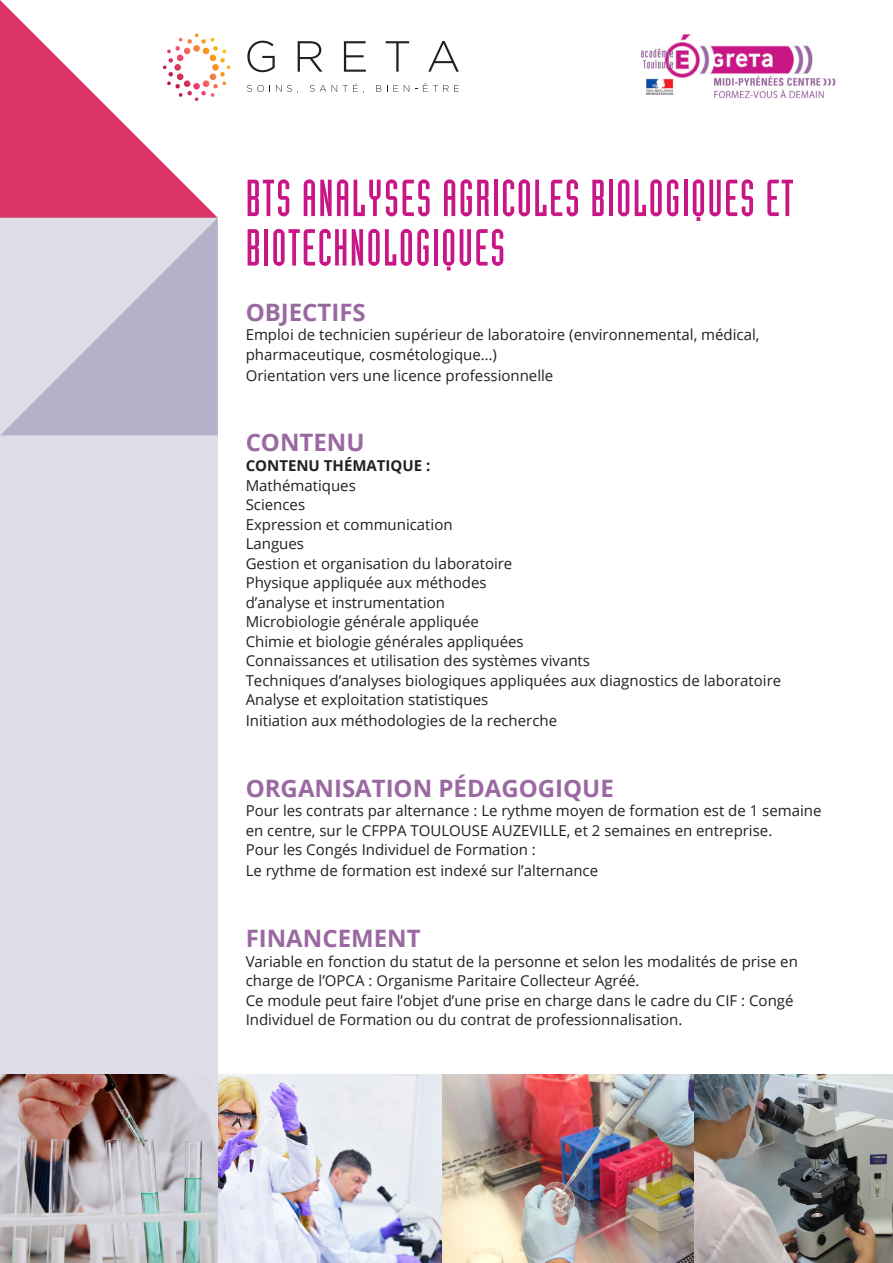
<style>
.page{position:relative;width:893px;height:1263px;background:#fff}
.page>*{position:absolute;margin:0;border:0;box-sizing:border-box;transform-origin:0 0}
.t1{font:51px/49.5px "Industria Solid";letter-spacing:.03em;color:#c91687}
.Texte_courant{font:700 24px "Open Sans";color:#9b69a2}
.Texte_courant-2{font:15px/19.5px "Open Sans";color:#231f20}
.Texte_courant-3{font:700 15px "Open Sans";color:#231f20}
</style>
<div class="page">
<img style="left:218px;top:1074px;width:675px;height:189px">
<svg style="left:0;top:435px;width:218px;height:828px;background:#d3cfd7"></svg>
<svg style="left:0;top:218px;width:218px;height:217px;background:#c9c8d8"></svg>
<svg style="left:0;top:0;width:218px;height:218px;fill:#da3566"></svg>
<svg style="left:163px;top:34px;width:67px;height:43px"></svg>
<svg style="left:247px;top:41px;width:28px;height:31px"></svg>
<svg style="left:298px;top:41px;width:24px;height:31px"></svg>
<svg style="left:344px;top:41px;width:22px;height:31px"></svg>
<svg style="left:386px;top:41px;width:23px;height:31px"></svg>
<svg style="left:428px;top:41px;width:31px;height:31px"></svg>
<svg style="left:247px;top:85px;width:17px;height:7px"></svg>
<svg style="left:276px;top:85px;width:22px;height:8px"></svg>
<svg style="left:310px;top:85px;width:16px;height:7px"></svg>
<svg style="left:332px;top:85px;width:5px;height:7px"></svg>
<svg style="left:343px;top:83px;width:21px;height:10px"></svg>
<svg style="left:376px;top:85px;width:5px;height:7px"></svg>
<svg style="left:387px;top:85px;width:11px;height:7px"></svg>
<svg style="left:404px;top:85px;width:5px;height:7px"></svg>
<svg style="left:423px;top:83px;width:36px;height:9px"></svg>
<img style="left:641px;top:34px;width:195px;height:65px">
<p class="t1" style="left:246px;top:173px;width:549px">BTS ANALYSES AGRICOLES BIOLOGIQUES ET<br>BIOTECHNOLOGIQUES</p>
<p class="Texte_courant" style="left:246px;top:295px;width:122px">OBJECTIFS</p>
<p class="Texte_courant-2" style="left:246px;top:325px;width:515px">Emploi de technicien supérieur de laboratoire (environnemental, médical, pharmaceutique, cosmétologique…)</p>
<p class="Texte_courant-2" style="left:246px;top:365px;width:309px">Orientation vers une licence professionnelle</p>
<p class="Texte_courant" style="left:246px;top:426px;width:120px">CONTENU</p>
<p class="Texte_courant-3" style="left:246px;top:455px;width:186px">CONTENU THÉMATIQUE :</p>
<p class="Texte_courant-2" style="left:246px;top:475px;width:112px">Mathématiques</p>
<p class="Texte_courant-2" style="left:246px;top:494px;width:61px">Sciences</p>
<p class="Texte_courant-2" style="left:246px;top:514px;width:208px">Expression et communication</p>
<p class="Texte_courant-2" style="left:246px;top:533px;width:60px">Langues</p>
<p class="Texte_courant-2" style="left:246px;top:553px;width:268px">Gestion et organisation du laboratoire</p>
<p class="Texte_courant-2" style="left:246px;top:572px;width:242px">Physique appliquée aux méthodes</p>
<p class="Texte_courant-2" style="left:246px;top:592px;width:201px">d’analyse et instrumentation</p>
<p class="Texte_courant-2" style="left:246px;top:611px;width:235px">Microbiologie générale appliquée</p>
<p class="Texte_courant-2" style="left:246px;top:631px;width:280px">Chimie et biologie générales appliquées</p>
<p class="Texte_courant-2" style="left:246px;top:650px;width:346px">Connaissances et utilisation des systèmes vivants</p>
<p class="Texte_courant-2" style="left:246px;top:670px;width:537px">Techniques d’analyses biologiques appliquées aux diagnostics de laboratoire</p>
<p class="Texte_courant-2" style="left:246px;top:689px;width:244px">Analyse et exploitation statistiques</p>
<p class="Texte_courant-2" style="left:246px;top:710px;width:313px">Initiation aux méthodologies de la recherche</p>
<p class="Texte_courant" style="left:246px;top:771px;width:370px">ORGANISATION PÉDAGOGIQUE</p>
<p class="Texte_courant-2" style="left:246px;top:801px;width:577px">Pour les contrats par alternance : Le rythme moyen de formation est de 1 semaine en centre, sur le CFPPA TOULOUSE AUZEVILLE, et 2 semaines en entreprise.</p>
<p class="Texte_courant-2" style="left:246px;top:840px;width:292px">Pour les Congés Individuel de Formation :</p>
<p class="Texte_courant-2" style="left:246px;top:861px;width:354px">Le rythme de formation est indexé sur l’alternance</p>
<p class="Texte_courant" style="left:246px;top:921px;width:176px">FINANCEMENT</p>
<p class="Texte_courant-2" style="left:246px;top:951px;width:554px">Variable en fonction du statut de la personne et selon les modalités de prise en charge de l’OPCA : Organisme Paritaire Collecteur Agréé.</p>
<p class="Texte_courant-2" style="left:246px;top:990px;width:549px">Ce module peut faire l’objet d’une prise en charge dans le cadre du CIF : Congé<br>Individuel de Formation ou du contrat de professionnalisation.</p>
</div>
